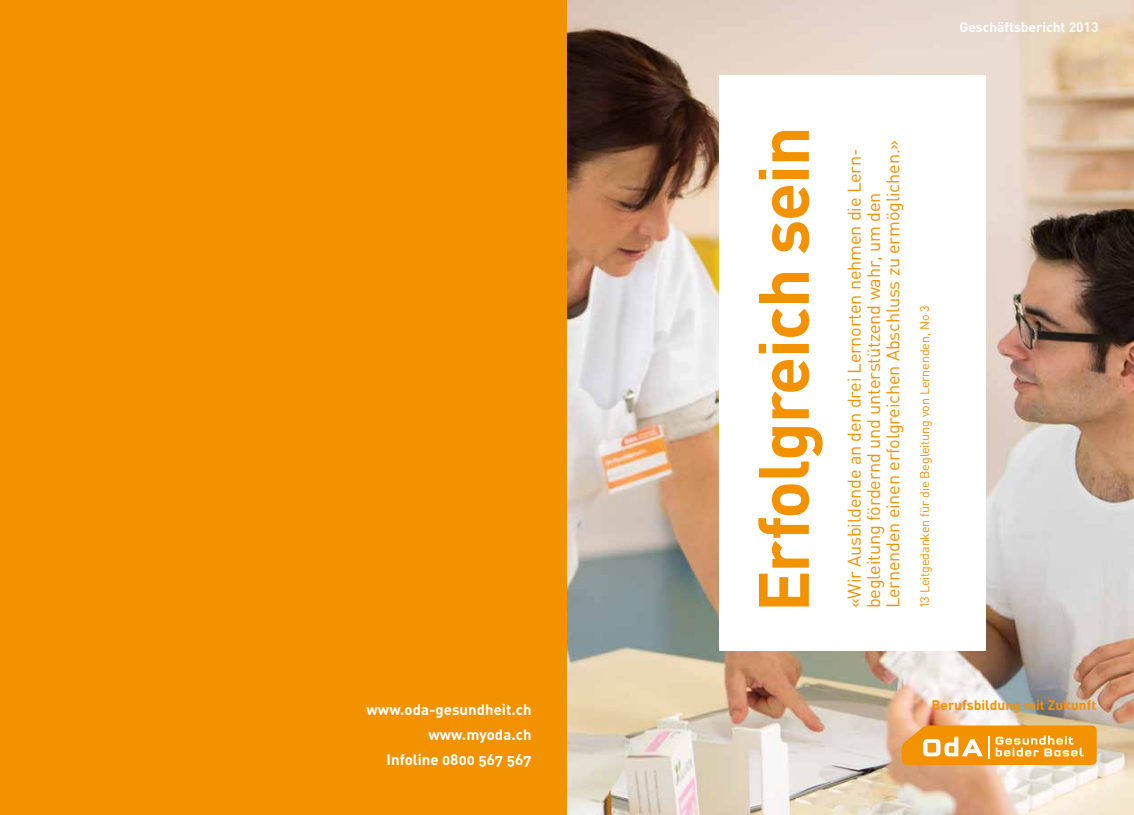
<style>
.page{position:relative;width:1134px;height:815px;background:#fff}
.page>*{position:absolute;margin:0;border:0;box-sizing:border-box;transform-origin:0 0}
.t1{font:700 70px "DIN";letter-spacing:-.02em;color:#f39200}
.t2{font:18.12px/19.4px "DIN";letter-spacing:-.01em;color:#f39200}
.t3{font:15px/25px "DIN Bold Alternate";color:#fff;text-align:right}
.t4{font:700 13.75px "DIN";color:#f39200}
.t5{font:700 13.75px "DIN";color:#fff}
.t6{font:12.5px "DIN";letter-spacing:-.01em;color:#f39200}
</style>
<div class="page">
<img style="left:567px;top:0;width:567px;height:815px">
<svg style="left:902px;top:725px;width:195px;height:40px;background:#f4a42e"></svg>
<div style="left:0;top:0;width:567px;height:815px;background:#f39200"></div>
<div style="left:719px;top:75px;width:267px;height:575px;background:#fff"></div>
<p class="t5" style="left:959px;top:18px;width:141px">Geschäftsbericht 2013</p>
<h1 class="t1" style="left:738px;top:612px;width:488px;rotate:-90deg">Erfolgreich sein</h1>
<p class="t2" style="left:844px;top:608px;width:470px;rotate:-90deg">«Wir Ausbildende an den drei Lernorten nehmen die Lern&shy;begleitung fördernd und unterstützend wahr, um den<br>Lernenden einen erfolgreichen Abschluss zu ermöglichen.»</p>
<p class="t6" style="left:917px;top:608px;width:304px;rotate:-90deg">13 Leitgedanken für die Begleitung von Lernenden, No 3</p>
<p class="t3" style="left:367px;top:697px;width:166px">www.oda-gesundheit.ch www.myoda.ch<br>Infoline 0800 567 567</p>
<p class="t4" style="left:931px;top:696px;width:166px">Berufsbildung mit Zukunft</p>
</div>
